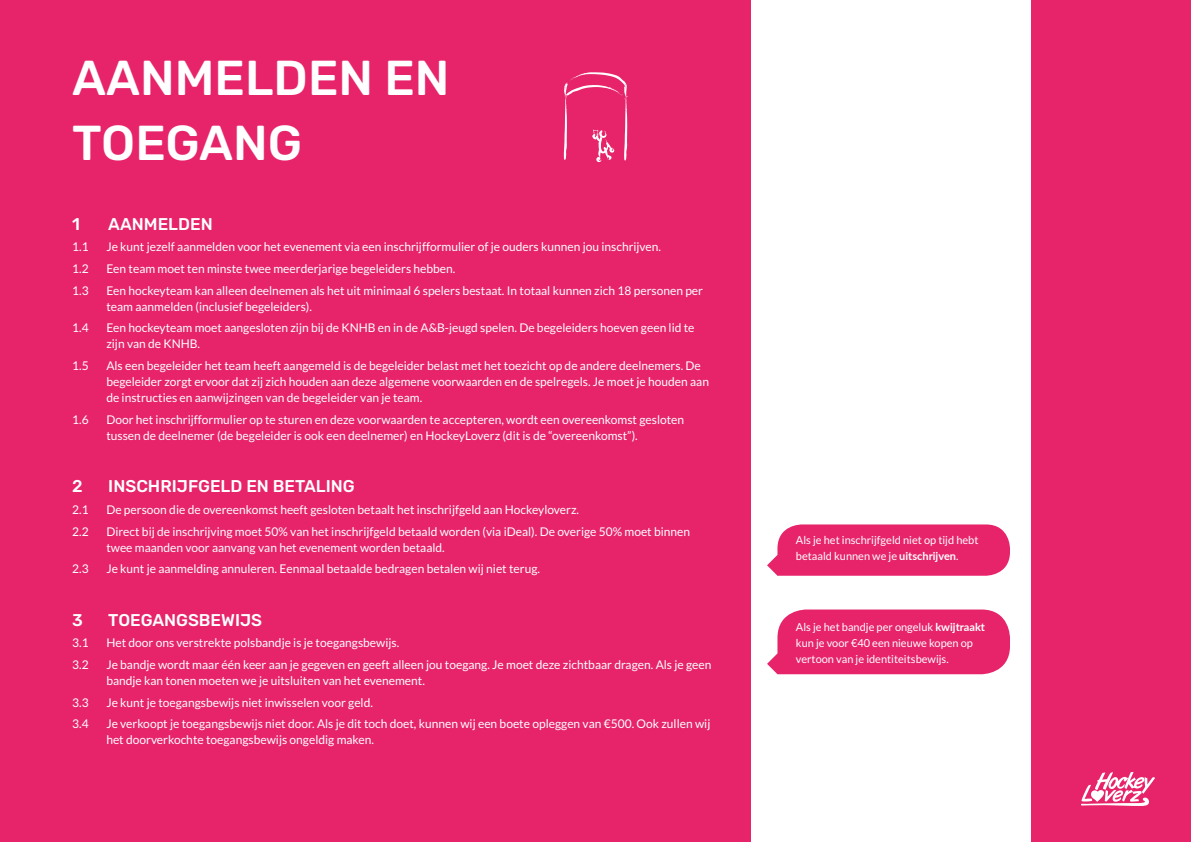
<style>
.page{position:relative;width:1191px;height:842px;background:#e7246a}
.page>*{position:absolute;margin:0;border:0;box-sizing:border-box;transform-origin:0 0}
.t1{font:500 49px/65px "Rubik";color:#fff}
.t2{font:500 17px "Rubik";color:#fff}
.t3{font:12px/16px "Lato";color:#fff}
.t4{font:11px/16px "Lato";color:#fff}
.s1{font-weight:700}
</style>
<div class="page">
<div style="left:751px;top:0;width:279px;height:842px;background:#fff"></div>
<svg style="left:1081px;top:772px;width:74px;height:34px"></svg>
<svg style="left:564px;top:72px;width:63px;height:89px"></svg>
<img style="left:595px;top:133px;width:16px;height:27px">
<svg style="left:767px;top:524px;width:243px;height:52px;background:#e83475"></svg>
<svg style="left:767px;top:609px;width:243px;height:65px;background:#e83475"></svg>
<h1 class="t1" style="left:72px;top:47px;width:379px">AANMELDEN EN<br>TOEGANG</h1>
<h2 class="t2" style="left:72px;top:214px;width:9px">1</h2>
<h2 class="t2" style="left:108px;top:214px;width:106px">AANMELDEN</h2>
<p class="t3" style="left:72px;top:239px;width:18px">1.1</p>
<p class="t3" style="left:106px;top:239px;width:556px">Je kunt jezelf aanmelden voor het evenement via een inschrijfformulier of je ouders kunnen jou inschrijven.</p>
<p class="t3" style="left:72px;top:261px;width:18px">1.2</p>
<p class="t3" style="left:106px;top:261px;width:351px">Een team moet ten minste twee meerderjarige begeleiders hebben.</p>
<p class="t3" style="left:72px;top:282px;width:18px">1.3</p>
<p class="t3" style="left:106px;top:282px;width:598px">Een hockeyteam kan alleen deelnemen als het uit minimaal 6 spelers bestaat. In totaal kunnen zich 18 personen per team aanmelden (inclusief begeleiders).</p>
<p class="t3" style="left:72px;top:320px;width:18px">1.4</p>
<p class="t3" style="left:106px;top:320px;width:590px">Een hockeyteam moet aangesloten zijn bij de KNHB en in de A&amp;B-jeugd spelen. De begeleiders hoeven geen lid te zijn van de KNHB.</p>
<p class="t3" style="left:72px;top:358px;width:18px">1.5</p>
<p class="t3" style="left:106px;top:358px;width:604px">Als een begeleider het team heeft aangemeld is de begeleider belast met het toezicht op de andere deelnemers. De begeleider zorgt ervoor dat zij zich houden aan deze algemene voorwaarden en de spelregels. Je moet je houden aan de instructies en aanwijzingen van de begeleider van je team.</p>
<p class="t3" style="left:72px;top:411px;width:18px">1.6</p>
<p class="t3" style="left:106px;top:411px;width:579px">Door het inschrijfformulier op te sturen en deze voorwaarden te accepteren, wordt een overeenkomst gesloten tussen de deelnemer (de begeleider is ook een deelnemer) en HockeyLoverz (dit is de “overeenkomst”).</p>
<h2 class="t2" style="left:72px;top:476px;width:12px">2</h2>
<h2 class="t2" style="left:108px;top:476px;width:248px">INSCHRIJFGELD EN BETALING</h2>
<p class="t3" style="left:72px;top:501px;width:18px">2.1</p>
<p class="t3" style="left:106px;top:501px;width:474px">De persoon die de overeenkomst heeft gesloten betaalt het inschrijfgeld aan Hockeyloverz.</p>
<p class="t3" style="left:72px;top:523px;width:18px">2.2</p>
<p class="t3" style="left:106px;top:523px;width:585px">Direct bij de inschrijving moet 50% van het inschrijfgeld betaald worden (via iDeal). De overige 50% moet binnen twee maanden voor aanvang van het evenement worden betaald.</p>
<p class="t3" style="left:72px;top:561px;width:18px">2.3</p>
<p class="t3" style="left:106px;top:561px;width:435px">Je kunt je aanmelding annuleren. Eenmaal betaalde bedragen betalen wij niet terug.</p>
<h2 class="t2" style="left:72px;top:610px;width:12px">3</h2>
<h2 class="t2" style="left:108px;top:610px;width:155px">TOEGANGSBEWIJS</h2>
<p class="t3" style="left:72px;top:635px;width:18px">3.1</p>
<p class="t3" style="left:106px;top:635px;width:294px">Het door ons verstrekte polsbandje is je toegangsbewijs.</p>
<p class="t3" style="left:72px;top:656px;width:18px">3.2</p>
<p class="t3" style="left:106px;top:656px;width:606px">Je bandje wordt maar één keer aan je gegeven en geeft alleen jou toegang. Je moet deze zichtbaar dragen. Als je geen bandje kan tonen moeten we je uitsluiten van het evenement.</p>
<p class="t3" style="left:72px;top:694px;width:18px">3.3</p>
<p class="t3" style="left:106px;top:694px;width:268px">Je kunt je toegangsbewijs niet inwisselen voor geld.</p>
<p class="t3" style="left:72px;top:716px;width:18px">3.4</p>
<p class="t3" style="left:106px;top:716px;width:605px">Je verkoopt je toegangsbewijs niet door. Als je dit toch doet, kunnen wij een boete opleggen van €500. Ook zullen wij het doorverkochte toegangsbewijs ongeldig maken.</p>
<p class="t4" style="left:796px;top:532px;width:184px">Als je het inschrijfgeld niet op tijd hebt betaald kunnen we je <span class="s1">uitschrijven</span>.</p>
<p class="t4" style="left:796px;top:619px;width:191px">Als je het bandje per ongeluk <span class="s1">kwijtraakt </span>kun je voor €40 een nieuwe kopen op vertoon van je identiteitsbewijs.</p>
</div>
